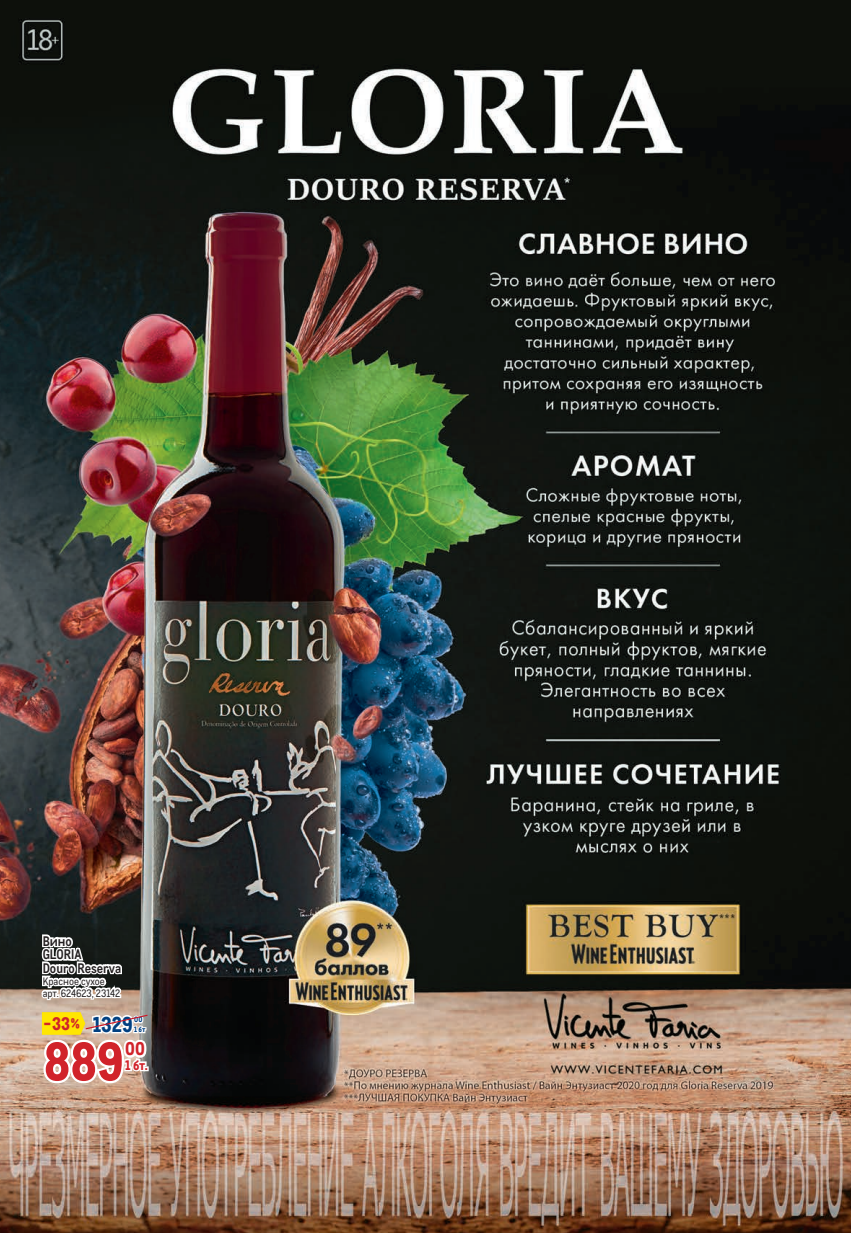
<style>
.page{position:relative;width:851px;height:1233px;background:#fff}
.page>*{position:absolute;margin:0;border:0;box-sizing:border-box;transform-origin:0 0}
.t1{font:800 52.5px "CA Metro";color:#d1232a}
.t2{font:800 21px "CA Metro";color:#014081}
.t3{font:800 18px "CA Metro";color:#d1232a}
.t4{font:700 13.5px/13.5px "CA Metro";color:#231f20}
.t5{font:800 13.5px "CA Metro";color:#d1232a}
.t6{font:10.5px/12px "CA Metro";color:#231f20}
.t7{font:800 7.5px "CA Metro";color:#014081}
.s1{font-size:17.7px;color:#d1232a}
.s2{font-size:15px;color:#d1232a}
</style>
<div class="page">
<img style="left:0;top:0;width:850px;height:1233px">
<svg style="left:40px;top:912px;width:109px;height:174px"></svg>
<p class="t4" style="left:43px;top:933px;width:80px">Вино<br>GLORIA<br>Douro Reserva</p>
<p class="t6" style="left:43px;top:974px;width:79px">Красное сухое арт. 624623, 23142</p>
<h2 class="t2" style="left:43px;top:1007px;width:91px"><span class="s1">-33</span><span class="s2">%</span> 1329</h2>
<p class="t7" style="left:134px;top:1023px;width:13px">1 бт</p>
<p class="t7" style="left:134px;top:1013px;width:10px">00</p>
<h1 class="t1" style="left:44px;top:1018px;width:82px">889</h1>
<h3 class="t3" style="left:125px;top:1034px;width:21px">00</h3>
<p class="t5" style="left:125px;top:1054px;width:24px">1 бт.</p>
</div>
